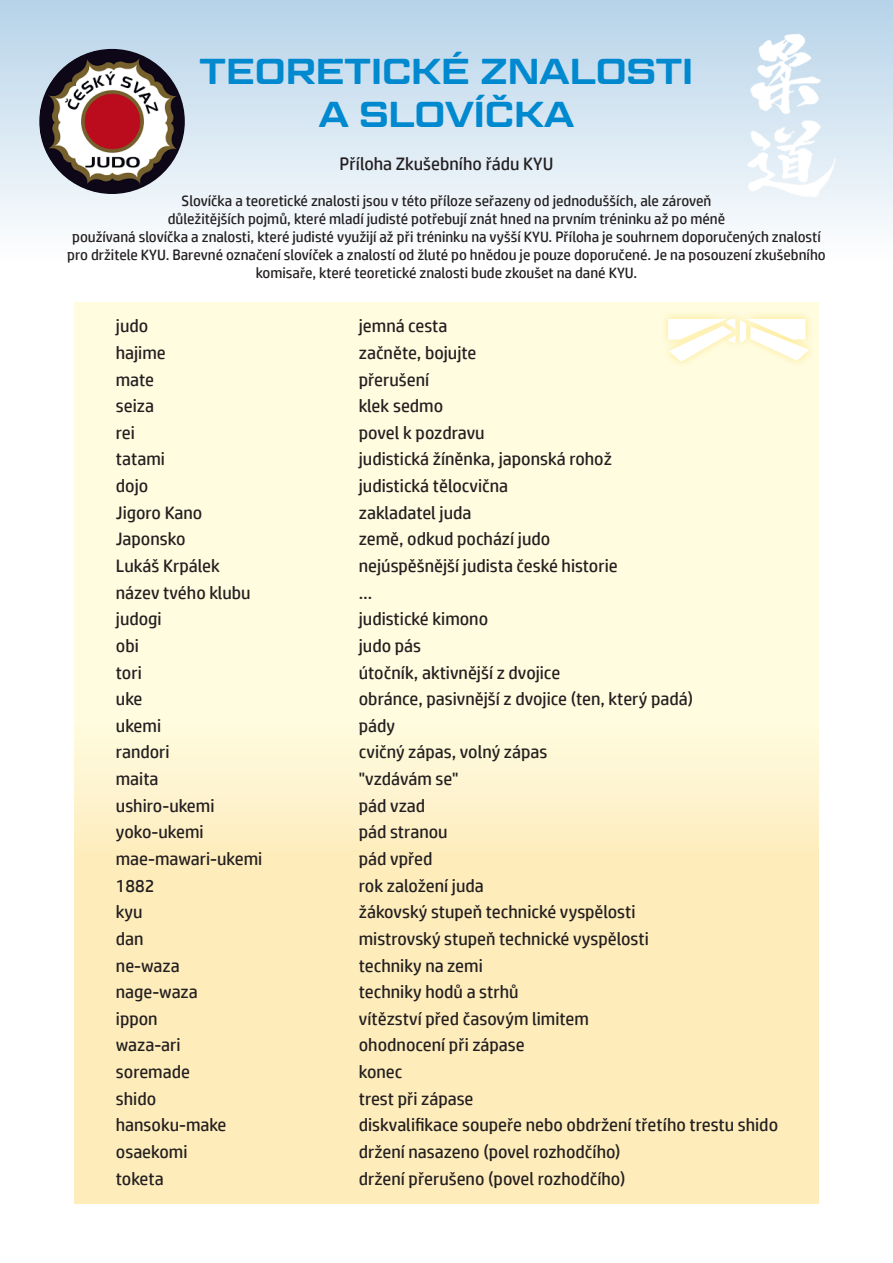
<style>
.page{position:relative;width:893px;height:1263px;background:#fff}
.page>*{position:absolute;margin:0;border:0;box-sizing:border-box;transform-origin:0 0}
.t1{font:600 36px "Geom Graphic W03";color:#0089cf}
.t2{font:18px "HP Simplified";color:#231f20}
.t3{font:15px/18px "HP Simplified";color:#231f20;text-align:center}
</style>
<div class="page">
<div style="left:74px;top:302px;width:745px;height:578px;background:#fffce0"></div>
<div style="left:74px;top:723px;width:745px;height:480px;background:linear-gradient(to bottom,#fef3cd,#feeab3)"></div>
<div style="left:0;top:0;width:893px;height:281px;background:linear-gradient(to bottom,#b6d3e9,#fff)"></div>
<div style="left:660px;top:311px;width:156px;height:58px;background:#feca0a;opacity:.4"></div>
<svg style="left:668px;top:319px;width:141px;height:43px"></svg>
<img style="left:745px;top:29px;width:94px;height:170px">
<img style="left:39px;top:49px;width:146px;height:145px;border-radius:73px">
<p class="t1" style="left:200px;top:49px;width:495px">TEORETICKÉ ZNALOSTI</p>
<p class="t1" style="left:319px;top:92px;width:257px">A SLOVÍČKA</p>
<p class="t2" style="left:340px;top:153px;width:215px">Příloha Zkušebního řádu KYU</p>
<p class="t3" style="left:182px;top:192px;width:531px">Slovíčka a teoretické znalosti jsou v této příloze seřazeny od jednodušších, ale zároveň</p>
<p class="t3" style="left:168px;top:210px;width:559px">důležitějších pojmů, které mladí judisté potřebují znát hned na prvním tréninku až po méně</p>
<p class="t3" style="left:72px;top:228px;width:750px">používaná slovíčka a znalosti, které judisté využijí až při tréninku na vyšší KYU. Příloha je souhrnem doporučených znalostí</p>
<p class="t3" style="left:67px;top:246px;width:760px">pro držitele KYU. Barevné označení slovíček a znalostí od žluté po hnědou je pouze doporučené. Je na posouzení zkušebního komisaře, které teoretické znalosti bude zkoušet na dané KYU.</p>
<p class="t2" style="left:116px;top:316px;width:34px">judo</p>
<p class="t2" style="left:359px;top:316px;width:90px">jemná cesta</p>
<p class="t2" style="left:116px;top:342px;width:51px">hajime</p>
<p class="t2" style="left:359px;top:342px;width:119px">začněte, bojujte</p>
<p class="t2" style="left:116px;top:369px;width:40px">mate</p>
<p class="t2" style="left:359px;top:369px;width:72px">přerušení</p>
<p class="t2" style="left:116px;top:396px;width:40px">seiza</p>
<p class="t2" style="left:359px;top:396px;width:86px">klek sedmo</p>
<p class="t2" style="left:116px;top:422px;width:21px">rei</p>
<p class="t2" style="left:359px;top:422px;width:127px">povel k pozdravu</p>
<p class="t2" style="left:116px;top:449px;width:51px">tatami</p>
<p class="t2" style="left:359px;top:449px;width:255px">judistická žíněnka, japonská rohož</p>
<p class="t2" style="left:116px;top:475px;width:34px">dojo</p>
<p class="t2" style="left:359px;top:475px;width:151px">judistická tělocvična</p>
<p class="t2" style="left:116px;top:502px;width:88px">Jigoro Kano</p>
<p class="t2" style="left:359px;top:502px;width:114px">zakladatel juda</p>
<p class="t2" style="left:116px;top:529px;width:71px">Japonsko</p>
<p class="t2" style="left:359px;top:529px;width:193px">země, odkud pochází judo</p>
<p class="t2" style="left:116px;top:555px;width:105px">Lukáš Krpálek</p>
<p class="t2" style="left:359px;top:555px;width:260px">nejúspěšnější judista české historie</p>
<p class="t2" style="left:116px;top:582px;width:136px">název tvého klubu</p>
<p class="t2" style="left:359px;top:582px;width:15px">…</p>
<p class="t2" style="left:116px;top:609px;width:47px">judogi</p>
<p class="t2" style="left:359px;top:609px;width:131px">judistické kimono</p>
<p class="t2" style="left:116px;top:635px;width:24px">obi</p>
<p class="t2" style="left:359px;top:635px;width:64px">judo pás</p>
<p class="t2" style="left:116px;top:662px;width:27px">tori</p>
<p class="t2" style="left:359px;top:662px;width:203px">útočník, aktivnější z dvojice</p>
<p class="t2" style="left:116px;top:689px;width:28px">uke</p>
<p class="t2" style="left:359px;top:689px;width:336px">obránce, pasivnější z dvojice (ten, který padá)</p>
<p class="t2" style="left:116px;top:715px;width:47px">ukemi</p>
<p class="t2" style="left:359px;top:715px;width:38px">pády</p>
<p class="t2" style="left:116px;top:742px;width:55px">randori</p>
<p class="t2" style="left:359px;top:742px;width:190px">cvičný zápas, volný zápas</p>
<p class="t2" style="left:116px;top:768px;width:44px">maita</p>
<p class="t2" style="left:359px;top:768px;width:101px">"vzdávám se"</p>
<p class="t2" style="left:116px;top:795px;width:100px">ushiro-ukemi</p>
<p class="t2" style="left:359px;top:795px;width:68px">pád vzad</p>
<p class="t2" style="left:116px;top:822px;width:89px">yoko-ukemi</p>
<p class="t2" style="left:359px;top:822px;width:90px">pád stranou</p>
<p class="t2" style="left:116px;top:848px;width:148px">mae-mawari-ukemi</p>
<p class="t2" style="left:359px;top:848px;width:75px">pád vpřed</p>
<p class="t2" style="left:116px;top:875px;width:40px">1882</p>
<p class="t2" style="left:359px;top:875px;width:126px">rok založení juda</p>
<p class="t2" style="left:116px;top:902px;width:28px">kyu</p>
<p class="t2" style="left:359px;top:902px;width:278px">žákovský stupeň technické vyspělosti</p>
<p class="t2" style="left:116px;top:928px;width:29px">dan</p>
<p class="t2" style="left:359px;top:928px;width:291px">mistrovský stupeň technické vyspělosti</p>
<p class="t2" style="left:116px;top:955px;width:65px">ne-waza</p>
<p class="t2" style="left:359px;top:955px;width:125px">techniky na zemi</p>
<p class="t2" style="left:116px;top:982px;width:83px">nage-waza</p>
<p class="t2" style="left:359px;top:982px;width:161px">techniky hodů a strhů</p>
<p class="t2" style="left:116px;top:1008px;width:43px">ippon</p>
<p class="t2" style="left:359px;top:1008px;width:232px">vítězství před časovým limitem</p>
<p class="t2" style="left:116px;top:1035px;width:66px">waza-ari</p>
<p class="t2" style="left:359px;top:1035px;width:167px">ohodnocení při zápase</p>
<p class="t2" style="left:116px;top:1061px;width:76px">soremade</p>
<p class="t2" style="left:359px;top:1061px;width:45px">konec</p>
<p class="t2" style="left:116px;top:1088px;width:42px">shido</p>
<p class="t2" style="left:359px;top:1088px;width:116px">trest při zápase</p>
<p class="t2" style="left:116px;top:1115px;width:112px">hansoku-make</p>
<p class="t2" style="left:359px;top:1115px;width:421px">diskvalifikace soupeře nebo obdržení třetího trestu shido</p>
<p class="t2" style="left:116px;top:1141px;width:73px">osaekomi</p>
<p class="t2" style="left:359px;top:1141px;width:263px">držení nasazeno (povel rozhodčího)</p>
<p class="t2" style="left:116px;top:1168px;width:49px">toketa</p>
<p class="t2" style="left:359px;top:1168px;width:268px">držení přerušeno (povel rozhodčího)</p>
</div>
